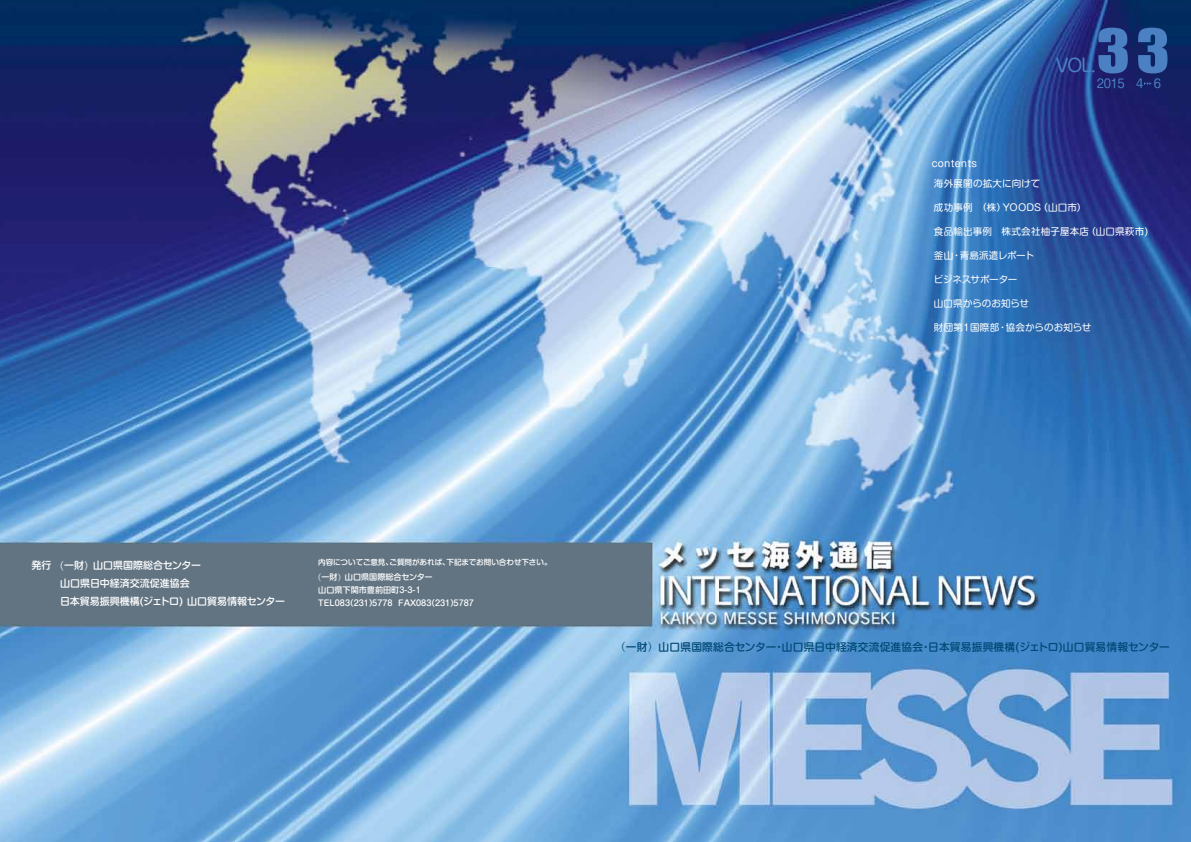
<style>
.page{position:relative;width:1191px;height:842px;background:#fff}
.page>*{position:absolute;margin:0;border:0;box-sizing:border-box;transform-origin:0 0}
.t1{font:55.8px "Impact";color:#4b81c3;scale:1.13 1}
.t2{font:17.8px "Shin M Go Pro";color:#4b81c3}
.t3{font:11.9px "Shin M Go Pro";color:#4b81c3}
.t4{font:500 10.7px "Shin M Go Pro";letter-spacing:.02em;color:#004975}
.t5{font:500 10px/18px "Shin M Go Pro";color:#fff}
.t6{font:9.5px "Shin M Go Pro";letter-spacing:.01em;color:#fff}
.t7{font:9.5px "Shin M Go Pro";letter-spacing:-.02em;color:#fff}
.t8{font:9.5px "Shin M Go Pro";letter-spacing:-.035em;color:#fff}
.t9{font:500 8.1px/13px "Shin M Go Pro";color:#fff}
.t10{font:500 7.6px "Shin M Go Pro";color:#fff}
.s1{font-weight:300}
</style>
<div class="page">
<img style="left:0;top:0;width:1191px;height:842px">
<svg style="left:1144px;top:82px;width:7px;height:3px"></svg>
<h1 class="t1" style="left:1096px;top:7px;width:66px">33</h1>
<h2 class="t2" style="left:1055px;top:51px;width:42px">VOL.</h2>
<p class="t6" style="left:932px;top:156px;width:46px">contents</p>
<p class="t3" style="left:1096px;top:74px;width:66px">2015 4 6</p>
<p class="t6" style="left:934px;top:175px;width:108px">海外展開の拡大に向けて</p>
<p class="t6" style="left:934px;top:199px;width:154px">成功事例　(株）YOODS（山口市）</p>
<p class="t6" style="left:934px;top:223px;width:216px">食品輸出事例　株式会社柚子屋本店（山口県萩市)</p>
<p class="t7" style="left:934px;top:247px;width:102px">釜山・青島派遣レポート</p>
<p class="t8" style="left:934px;top:271px;width:85px">ビジネスサポーター</p>
<p class="t6" style="left:934px;top:295px;width:97px">山口県からのお知らせ</p>
<p class="t6" style="left:934px;top:319px;width:159px">財団第１国際部・協会からのお知らせ</p>
<p class="t5" style="left:60px;top:554px;width:227px;text-indent:-28px">発行 <span class="s1">(</span>一財<span class="s1">)</span> 山口県国際総合センター<br>山口県日中経済交流促進協会<br>日本貿易振興機構(ジェトロ)　山口貿易情報センター</p>
<p class="t10" style="left:318px;top:556px;width:235px">内容についてご意見、ご質問があれば、下記までお問い合わせ下さい。</p>
<p class="t9" style="left:318px;top:569px;width:157px"><span class="s1">(</span>一財<span class="s1">)</span> 山口県国際総合センター<br>山口県下関市豊前田町3-3-1<br>TEL083（231）5778 FAX083（231）5787</p>
<p class="t4" style="left:620px;top:638px;width:551px"><span class="s1">(</span>一財<span class="s1">)</span> 山口県国際総合センター・山口県日中経済交流促進協会・日本貿易振興機構(ジェトロ)山口貿易情報センター</p>
</div>
